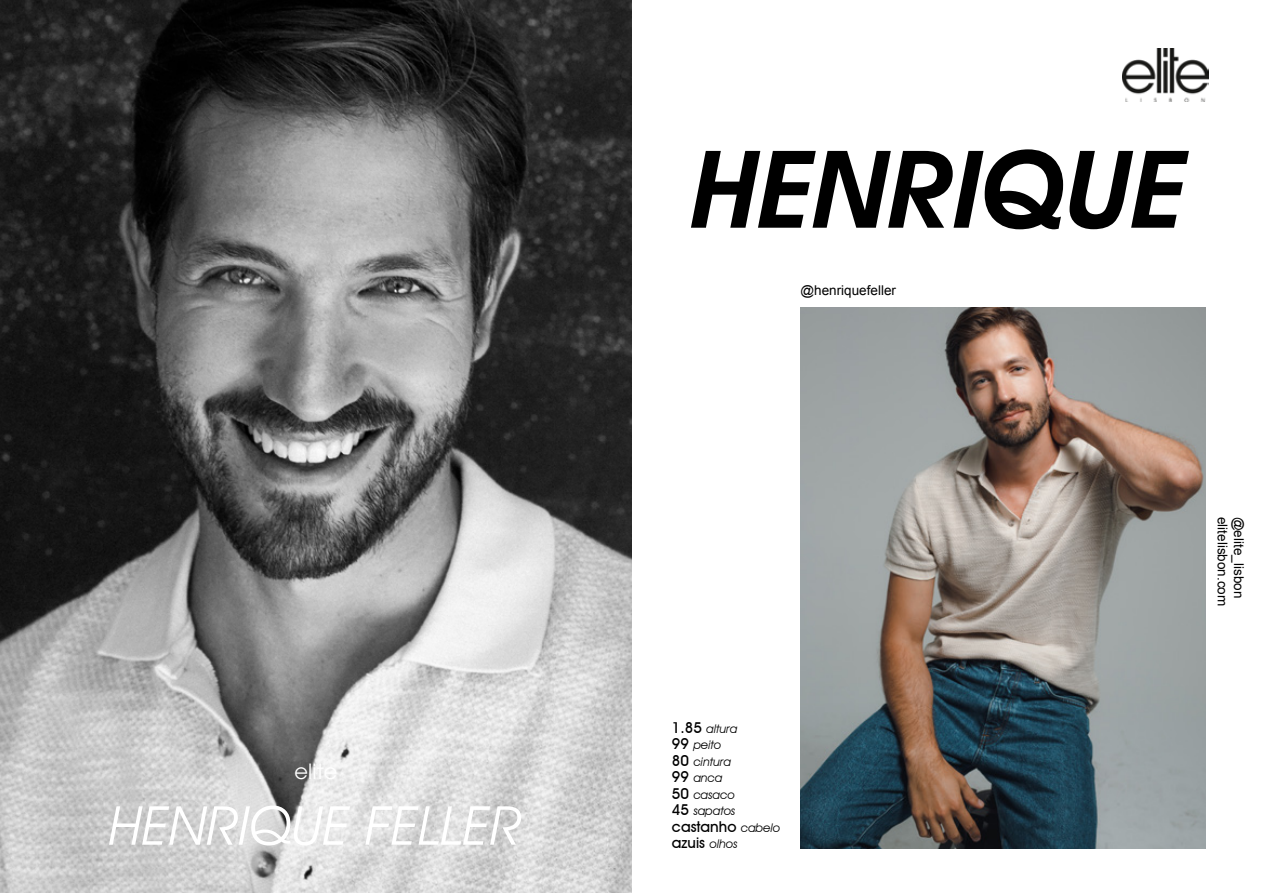
<style>
.page{position:relative;width:1263px;height:893px;background:#fff}
.page>*{position:absolute;margin:0;border:0;box-sizing:border-box;transform-origin:0 0}
.t1{font:italic 600 108px "Avant Garde IT Cby BT";color:#000}
.t2{font:italic 54px "Avant Garde IT Cby BT";color:#fff}
.t3{font:21px "Avant Garde LT";color:#fff}
.t4{font:500 15px/16.5px "Avant Garde IT Cby BT";color:#000}
.t5{font:13.5px "Arial";color:#000}
.t6{font:italic 12px/16.5px "Avant Garde IT Cby BT";color:#000}
.s1{font-weight:500;font-style:normal;font-size:15px}
.s2{font-weight:400;font-style:italic;font-size:12px}
</style>
<div class="page">
<img style="left:0;top:0;width:631px;height:893px">
<img style="left:800px;top:308px;width:406px;height:540px">
<img style="left:1122px;top:49px;width:87px;height:53px">
<h3 class="t3" style="left:295px;top:759px;width:44px">elite</h3>
<h2 class="t2" style="left:109px;top:793px;width:414px">HENRIQUE FELLER</h2>
<h1 class="t1" style="left:692px;top:124px;width:496px">HENRIQUE</h1>
<p class="t5" style="left:800px;top:281px;width:97px">@henriquefeller</p>
<p class="t6" style="left:672px;top:720px;width:67px"><span class="s1">1.85</span> altura<br><span class="s1">99</span> peito<br><span class="s1">80</span> cintura<br><span class="s1">99</span> anca<br><span class="s1">50</span> casaco<br><span class="s1">45</span> sapatos</p>
<p class="t4" style="left:672px;top:818px;width:110px">castanho <span class="s2">cabelo </span>azuis <span class="s2">olhos</span></p>
<p class="t5" style="left:1231px;top:517px;width:91px;rotate:90deg">elitelisbon.com</p>
<p class="t5" style="left:1247px;top:517px;width:83px;rotate:90deg">@elite_lisbon</p>
</div>
